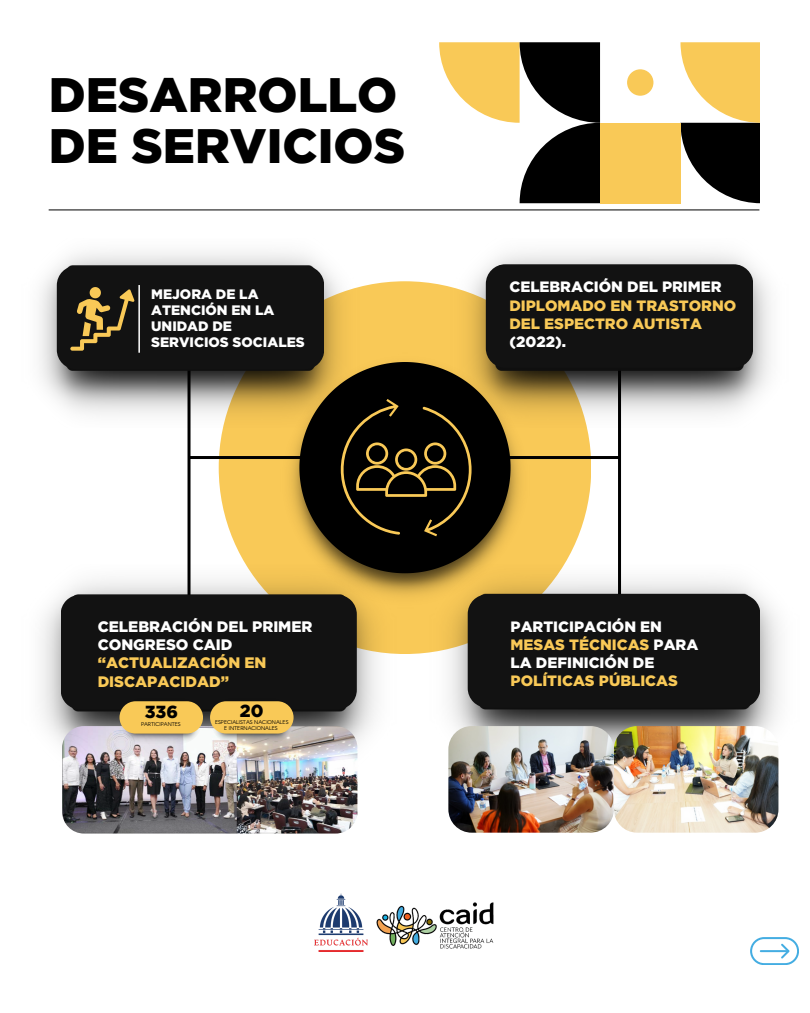
<style>
.page{position:relative;width:810px;height:1013px;background:#fff}
.page>*{position:absolute;margin:0;border:0;box-sizing:border-box;transform-origin:0 0}
.t1{font:900 48.4px/51.7px "Gotham HTF";color:#000}
.t2{font:900 17.5px "Gotham HTF";color:#000}
.t3{font:900 15.2px/18.3px "Gotham HTF";color:#fff}
.t4{font:900 15px/18.1px "Gotham HTF";color:#f9c957}
.t5{font:900 15px/18px "Gotham HTF";color:#fff}
.t6{font:900 13.7px/15.9px "Gotham HTF";color:#fff}
.t7{font:5.3px/6.2px "Arcon";color:#000;text-align:center}
.s1{color:#fff}
.s2{color:#f9c957}
</style>
<div class="page">
<hr style="left:49px;top:209px;width:710px;height:1px;background:#000">
<svg style="left:439px;top:42px;width:161px;height:161px"></svg>
<svg style="left:681px;top:42px;width:79px;height:161px"></svg>
<div style="left:600px;top:123px;width:81px;height:80px;background:#f9c957"></div>
<div style="left:627px;top:69px;width:26px;height:27px;background:#f9c957;border-radius:50%"></div>
<div style="left:219px;top:281px;width:372px;height:373px;background:#f9c957;border-radius:50%"></div>
<img style="left:289px;top:437px;width:233px;height:159px">
<hr style="left:189px;top:456px;width:431px;height:3px;background:#000">
<hr style="left:618px;top:368px;width:3px;height:229px;background:#000">
<hr style="left:188px;top:369px;width:3px;height:230px;background:#000">
<svg style="left:299px;top:362px;width:212px;height:211px;background:#2d240f"></svg>
<img style="left:39px;top:252px;width:321px;height:176px">
<div style="left:57px;top:266px;width:267px;height:103px;background:#121212;border-radius:20px"></div>
<img style="left:429px;top:564px;width:351px;height:208px">
<div style="left:468px;top:594px;width:292px;height:113px;background:#121212"></div>
<img style="left:41px;top:564px;width:355px;height:210px">
<div style="left:61px;top:594px;width:296px;height:115px;background:#121212"></div>
<img style="left:450px;top:252px;width:321px;height:176px">
<div style="left:486px;top:264px;width:267px;height:104px;background:#121212;border-radius:20px"></div>
<hr style="left:138px;top:285px;width:2px;height:68px;background:#fff">
<svg style="left:337px;top:399px;width:135px;height:137px;background:#1f190a"></svg>
<svg style="left:70px;top:287px;width:65px;height:64px"></svg>
<img style="left:62px;top:726px;width:295px;height:107px;border-radius:22px">
<img style="left:120px;top:697px;width:83px;height:47px">
<img style="left:211px;top:697px;width:82px;height:47px">
<div style="left:120px;top:701px;width:83px;height:32px;background:#f9c957;border-radius:16px"></div>
<div style="left:210px;top:701px;width:84px;height:32px;background:#f9c957;border-radius:16px"></div>
<svg style="left:750px;top:937px;width:49px;height:27px"></svg>
<hr style="left:760px;top:950px;width:29px;height:2px;background:#44ade2">
<img style="left:376px;top:902px;width:118px;height:47px">
<img style="left:314px;top:893px;width:54px;height:58px">
<img style="left:614px;top:726px;width:164px;height:106px">
<img style="left:448px;top:726px;width:166px;height:106px;border-radius:23px">
<h2 class="t1" style="left:49px;top:67px;width:358px">DESARROLLO<br>DE SERVICIOS</h2>
<p class="t6" style="left:151px;top:286px;width:155px">MEJORA DE LA<br>ATENCIÓN EN LA<br>UNIDAD DE<br>SERVICIOS SOCIALES</p>
<p class="t4" style="left:509px;top:278px;width:228px"><span class="s1">CELEBRACIÓN DEL PRIMER<br></span>DIPLOMADO EN TRASTORNO<br>DEL ESPECTRO AUTISTA <span class="s1">(2022).</span></p>
<p class="t3" style="left:98px;top:617px;width:216px">CELEBRACIÓN DEL PRIMER<br>CONGRESO CAID <span class="s2">“ACTUALIZACIÓN EN<br>DISCAPACIDAD”</span></p>
<p class="t5" style="left:511px;top:617px;width:189px">PARTICIPACIÓN EN<br><span class="s2">MESAS TÉCNICAS</span> PARA<br>LA DEFINICIÓN DE<br><span class="s2">POLÍTICAS PÚBLICAS</span></p>
<h3 class="t2" style="left:145px;top:701px;width:35px">336</h3>
<p class="t2" style="left:240px;top:700px;width:25px">20</p>
<p class="t7" style="left:141px;top:720px;width:41px">PARTICIPANTES</p>
<p class="t7" style="left:215px;top:718px;width:75px">ESPECIALISTAS NACIONALES<br>E INTERNACIONALES</p>
</div>
